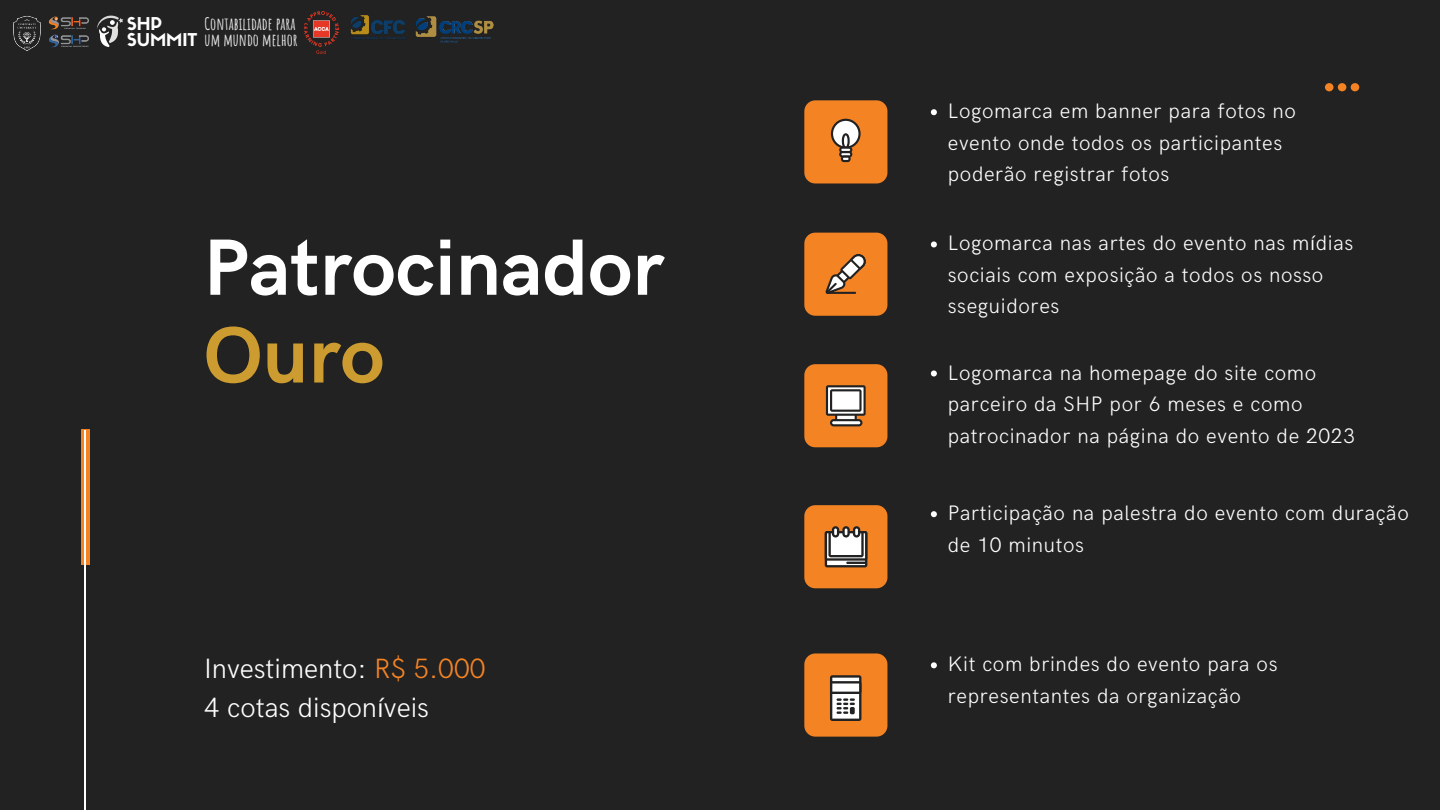
<style>
.page{position:relative;width:1440px;height:810px;background:#222}
.page>*{position:absolute;margin:0;border:0;box-sizing:border-box;transform-origin:0 0}
.t1{font:700 80px "HK Grotesk";color:#fff}
.t2{font:700 80px "HK Grotesk";color:#cd9c31}
.t3{font:300 28px/39px "HK Grotesk";color:#fff}
.t4{font:300 21px/31.5px "HK Grotesk";letter-spacing:.03em;color:#fff}
.t5{font:17.4px "Sifonn Basic";color:#fff}
.t6{font:700 17px/15.8px "Amatic SC";color:#e6e6e6;text-align:right}
.s1{font-family:"Sifonn Basic";font-weight:400;font-size:17.4px;color:#fff}
.s2{color:#f48324}
</style>
<div class="page">
<svg style="left:81px;top:430px;width:9px;height:135px"></svg>
<hr style="left:85px;top:430px;width:1px;height:380px;background:#fff">
<svg style="left:1325px;top:83px;width:34px;height:8px"></svg>
<img style="left:13px;top:16px;width:28px;height:35px">
<img style="left:48px;top:16px;width:41px;height:32px">
<img style="left:303px;top:11px;width:36px;height:43px">
<svg style="left:97px;top:16px;width:26px;height:31px"></svg>
<img style="left:350px;top:15px;width:55px;height:24px">
<img style="left:415px;top:16px;width:78px;height:27px">
<div style="left:804px;top:505px;width:83px;height:83px;background:#f48324;border-radius:11px"></div>
<div style="left:804px;top:653px;width:83px;height:84px;background:#f48324;border-radius:11px"></div>
<div style="left:804px;top:364px;width:83px;height:83px;background:#f48324;border-radius:11px"></div>
<div style="left:804px;top:100px;width:83px;height:83px;background:#f48324;border-radius:11px"></div>
<div style="left:804px;top:233px;width:83px;height:83px;background:#f48324;border-radius:11px"></div>
<svg style="left:931px;top:241px;width:6px;height:6px"></svg>
<svg style="left:931px;top:511px;width:6px;height:6px"></svg>
<svg style="left:931px;top:662px;width:6px;height:6px"></svg>
<svg style="left:931px;top:370px;width:6px;height:6px"></svg>
<svg style="left:931px;top:109px;width:6px;height:6px"></svg>
<svg style="left:830px;top:118px;width:31px;height:44px"></svg>
<svg style="left:825px;top:254px;width:41px;height:40px"></svg>
<svg style="left:825px;top:526px;width:42px;height:41px;background:#a09891"></svg>
<svg style="left:830px;top:675px;width:31px;height:46px"></svg>
<svg style="left:826px;top:385px;width:40px;height:41px;background:#a89e95"></svg>
<p class="t5" style="left:127px;top:17px;width:37px">SHP</p>
<p class="t6" style="left:127px;top:15px;width:172px">CONTABILIDADE PARA<br><span class="s1">SUMMIT</span> UM MUNDO MELHOR</p>
<h1 class="t1" style="left:203px;top:223px;width:462px">Patrocinador</h1>
<h1 class="t2" style="left:203px;top:311px;width:183px">Ouro</h1>
<h2 class="t3" style="left:204px;top:651px;width:283px">Investimento: <span class="s2">R$ 5.000<br></span>4 cotas disponíveis</h2>
<p class="t4" style="left:948px;top:96px;width:350px">Logomarca em banner para fotos no evento onde todos os participantes poderão registrar fotos</p>
<p class="t4" style="left:948px;top:228px;width:407px">Logomarca nas artes do evento nas mídias sociais com exposição a todos os nosso sseguidores</p>
<p class="t4" style="left:948px;top:357px;width:409px">Logomarca na homepage do site como parceiro da SHP por 6 meses e como patrocinador na página do evento de 2023</p>
<p class="t4" style="left:948px;top:498px;width:462px">Participação na palestra do evento com duração de 10 minutos</p>
<p class="t4" style="left:948px;top:649px;width:331px">Kit com brindes do evento para os representantes da organização</p>
</div>
